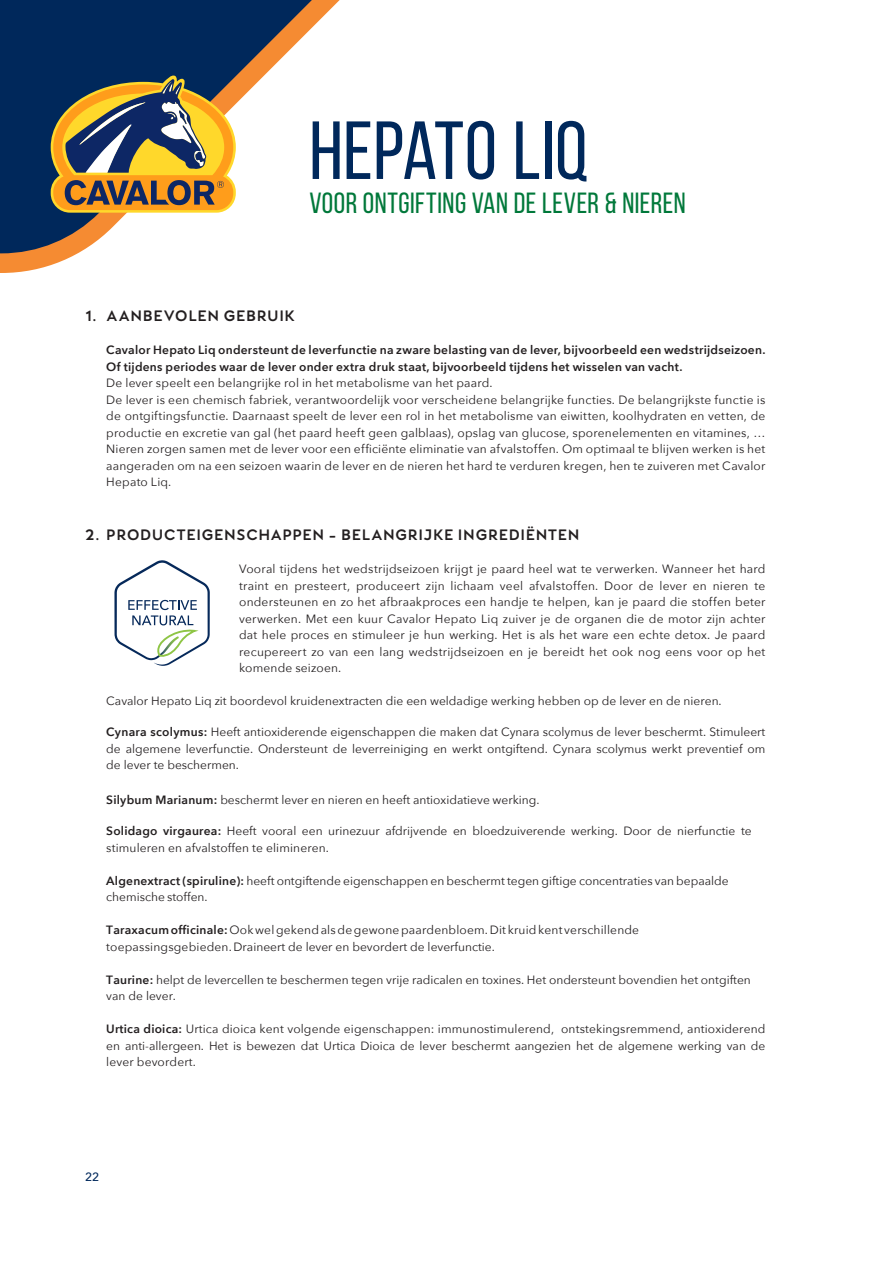
<style>
.page{position:relative;width:893px;height:1263px;background:#fff}
.page>*{position:absolute;margin:0;border:0;box-sizing:border-box;transform-origin:0 0}
.t1{font:82.2px "Bebas Neue";letter-spacing:.005em;color:#00285b}
.t2{font:29.25px "Bebas Neue";letter-spacing:.015em;color:#00783a}
.t3{font:15px "Buket Retro Basic";letter-spacing:.025em;color:#231f20}
.t4{font:12px/16.5px "Avenir Next";color:#231f20;text-align:justify}
.t5{font:600 12px/16.5px "Avenir Next";letter-spacing:.02em;color:#231f20}
.t6{font:500 12px "Avenir Next";color:#00285b}
.s1{font-weight:600}
</style>
<div class="page">
<svg style="left:0;top:0;width:340px;height:273px"></svg>
<svg style="left:51px;top:76px;width:185px;height:137px"></svg>
<svg style="left:114px;top:560px;width:96px;height:106px"></svg>
<p class="t1" style="left:309px;top:106px;width:280px">HEPATO LIQ</p>
<p class="t2" style="left:309px;top:187px;width:378px">VOOR ONTGIFTING VAN DE LEVER &amp; NIEREN</p>
<p class="t3" style="left:85px;top:306px;width:212px">1. AANBEVOLEN GEBRUIK</p>
<p class="t5" style="left:106px;top:341px;width:661px">Cavalor Hepato Liq ondersteunt de leverfunctie na zware belasting van de lever, bijvoorbeeld een wedstrijdseizoen.<br>Of tijdens periodes waar de lever onder extra druk staat, bijvoorbeeld tijdens het wisselen van vacht.</p>
<p class="t4" style="left:106px;top:374px;width:388px">De lever speelt een belangrijke rol in het metabolisme van het paard.</p>
<p class="t4" style="left:106px;top:391px;width:661px">De lever is een chemisch fabriek, verantwoordelijk voor verscheidene belangrijke functies. De belangrijkste functie is de ontgiftingsfunctie. Daarnaast speelt de lever een rol in het metabolisme van eiwitten, koolhydraten en vetten, de productie en excretie van gal (het paard heeft geen galblaas), opslag van glucose, sporenelementen en vitamines, … Nieren zorgen samen met de lever voor een efficiënte eliminatie van afvalstoffen. Om optimaal te blijven werken is het aangeraden om na een seizoen waarin de lever en de nieren het hard te verduren kregen, hen te zuiveren met Cavalor Hepato Liq.</p>
<p class="t3" style="left:85px;top:525px;width:496px">2. PRODUCTEIGENSCHAPPEN - BELANGRIJKE INGREDIËNTEN</p>
<p class="t4" style="left:239px;top:560px;width:528px">Vooral tijdens het wedstrijdseizoen krijgt je paard heel wat te verwerken. Wanneer het hard traint en presteert, produceert zijn lichaam veel afvalstoffen. Door de lever en nieren te ondersteunen en zo het afbraakproces een handje te helpen, kan je paard die stoffen beter verwerken. Met een kuur Cavalor Hepato Liq zuiver je de organen die de motor zijn achter dat hele proces en stimuleer je hun werking. Het is als het ware een echte detox. Je paard recupereert zo van een lang wedstrijdseizoen en je bereidt het ook nog eens voor op het komende seizoen.</p>
<p class="t4" style="left:106px;top:692px;width:617px">Cavalor Hepato Liq zit boordevol kruidenextracten die een weldadige werking hebben op de lever en de nieren.</p>
<p class="t4" style="left:106px;top:723px;width:661px"><span class="s1">Cynara scolymus:</span> Heeft antioxiderende eigenschappen die maken dat Cynara scolymus de lever beschermt. Stimuleert de algemene leverfunctie. Ondersteunt de leverreiniging en werkt ontgiftend. Cynara scolymus werkt preventief om de lever te beschermen.</p>
<p class="t4" style="left:106px;top:791px;width:435px"><span class="s1">Silybum Marianum:</span> beschermt lever en nieren en heeft antioxidatieve werking.</p>
<p class="t4" style="left:106px;top:822px;width:647px"><span class="s1">Solidago virgaurea:</span> Heeft vooral een urinezuur afdrijvende en bloedzuiverende werking. Door de nierfunctie te stimuleren en afvalstoffen te elimineren.</p>
<p class="t4" style="left:106px;top:872px;width:624px"><span class="s1">Algenextract (spiruline):</span> heeft ontgiftende eigenschappen en beschermt tegen giftige concentraties van bepaalde chemische stoffen.</p>
<p class="t4" style="left:106px;top:921px;width:534px"><span class="s1">Taraxacumofficinale:</span> Ook wel gekend als de gewone paardenbloem. Dit kruid kent verschillende toepassingsgebieden.Draineert de lever en bevordert de leverfunctie.</p>
<p class="t4" style="left:106px;top:971px;width:646px"><span class="s1">Taurine:</span> helpt de levercellen te beschermen tegen vrije radicalen en toxines. Het ondersteunt bovendien het ontgiften van de lever.</p>
<p class="t4" style="left:106px;top:1020px;width:661px"><span class="s1">Urtica dioica:</span> Urtica dioica kent volgende eigenschappen: immunostimulerend, ontstekingsremmend, antioxiderend en anti-allergeen. Het is bewezen dat Urtica Dioica de lever beschermt aangezien het de algemene werking van de lever bevordert.</p>
<p class="t6" style="left:85px;top:1167px;width:16px">22</p>
</div>
